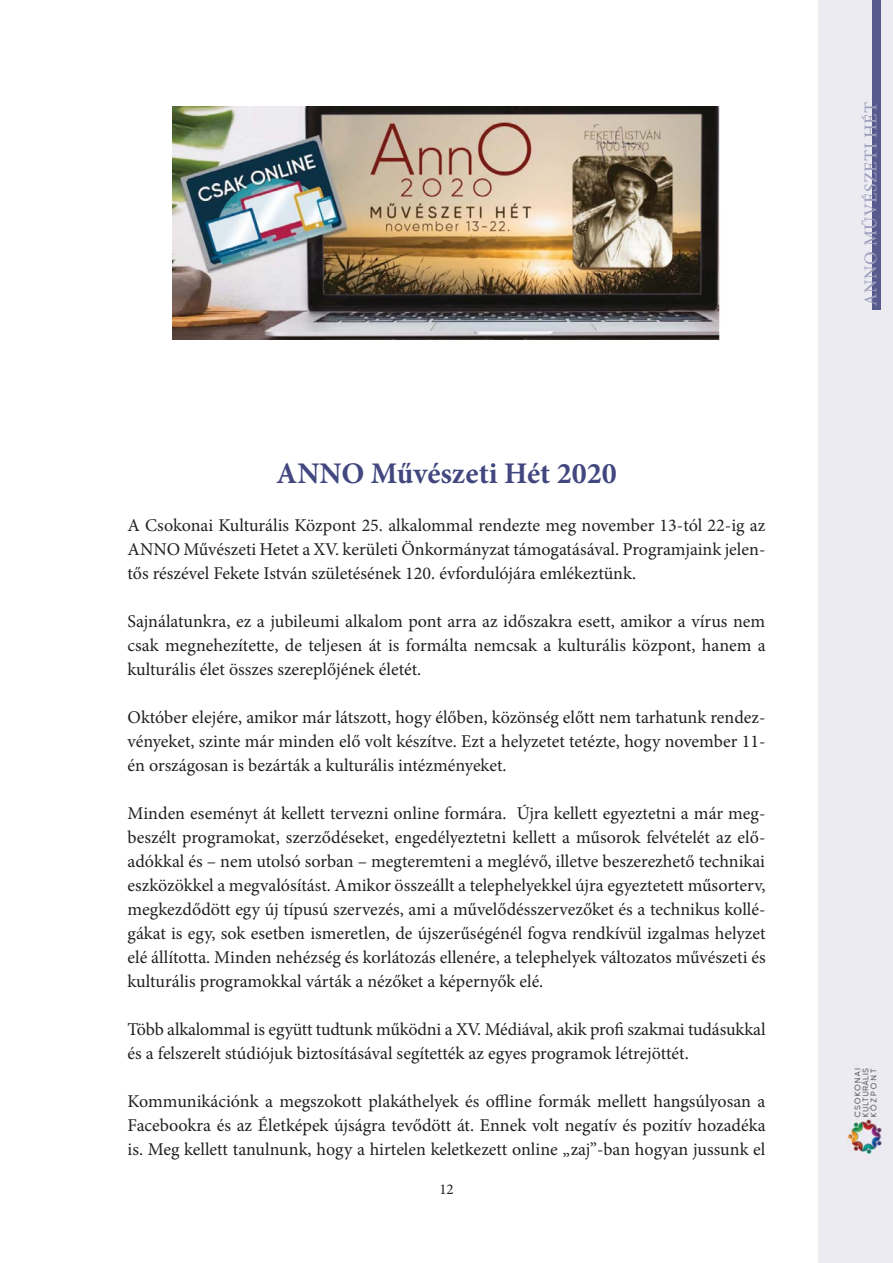
<style>
.page{position:relative;width:893px;height:1263px;background:#fff}
.page>*{position:absolute;margin:0;border:0;box-sizing:border-box;transform-origin:0 0}
.t1{font:700 30px "Minion Pro";color:#42487f}
.t2{font:18px/24px "Minion Pro";color:#231f20;text-align:justify}
.t3{font:500 18px "Minion Pro";letter-spacing:.03em;color:#9e9fbe}
.t4{font:15px "Minion Pro";color:#231f20}
</style>
<div class="page">
<div style="left:819px;top:0;width:74px;height:1263px;background:#ecebf2"></div>
<div style="left:872px;top:0;width:8px;height:309px;background:#575a8c"></div>
<img style="left:846px;top:1068px;width:36px;height:87px">
<img style="left:173px;top:106px;width:547px;height:233px">
<h1 class="t1" style="left:276px;top:461px;width:342px">ANNO Művészeti Hét 2020</h1>
<p class="t2" style="left:128px;top:515px;width:639px">A Csokonai Kulturális Központ 25. alkalommal rendezte meg november 13-tól 22-ig az ANNO Művészeti Hetet a XV. kerületi Önkormányzat támogatásával. Programjaink jelen&shy;tős részével Fekete István születésének 120. évfordulójára emlékeztünk.</p>
<p class="t2" style="left:128px;top:611px;width:640px">Sajnálatunkra, ez a jubileumi alkalom pont arra az időszakra esett, amikor a vírus nem csak megnehezítette, de teljesen át is formálta nemcsak a kulturális központ, hanem a kulturális élet összes szereplőjének életét.</p>
<p class="t2" style="left:128px;top:707px;width:639px">Október elejére, amikor már látszott, hogy élőben, közönség előtt nem tarhatunk rendez&shy;vényeket, szinte már minden elő volt készítve. Ezt a helyzetet tetézte, hogy november 11- én országosan is bezárták a kulturális intézményeket.</p>
<p class="t2" style="left:128px;top:803px;width:639px">Minden eseményt át kellett tervezni online formára. Újra kellett egyeztetni a már meg&shy;beszélt programokat, szerződéseket, engedélyeztetni kellett a műsorok felvételét az elő&shy;adókkal és – nem utolsó sorban – megteremteni a meglévő, illetve beszerezhető technikai eszközökkel a megvalósítást. Amikor összeállt a telephelyekkel újra egyeztetett műsorterv, megkezdődött egy új típusú szervezés, ami a művelődésszervezőket és a technikus kollé&shy;gákat is egy, sok esetben ismeretlen, de újszerűségénél fogva rendkívül izgalmas helyzet elé állította. Minden nehézség és korlátozás ellenére, a telephelyek változatos művészeti és kulturális programokkal várták a nézőket a képernyők elé.</p>
<p class="t2" style="left:128px;top:1019px;width:639px">Több alkalommal is együtt tudtunk működni a XV. Médiával, akik profi szakmai tudásukkal és a felszerelt stúdiójuk biztosításával segítették az egyes programok létrejöttét.</p>
<p class="t2" style="left:128px;top:1091px;width:639px">Kommunikációnk a megszokott plakáthelyek és offline formák mellett hangsúlyosan a Facebookra és az Életképek újságra tevődött át. Ennek volt negatív és pozitív hozadéka is. Meg kellett tanulnunk, hogy a hirtelen keletkezett online „zaj”-ban hogyan jussunk el</p>
<p class="t4" style="left:439px;top:1183px;width:16px">12</p>
<p class="t3" style="left:860px;top:306px;width:206px;rotate:-90deg">ANNO MŰVÉSZETI HÉT</p>
</div>
